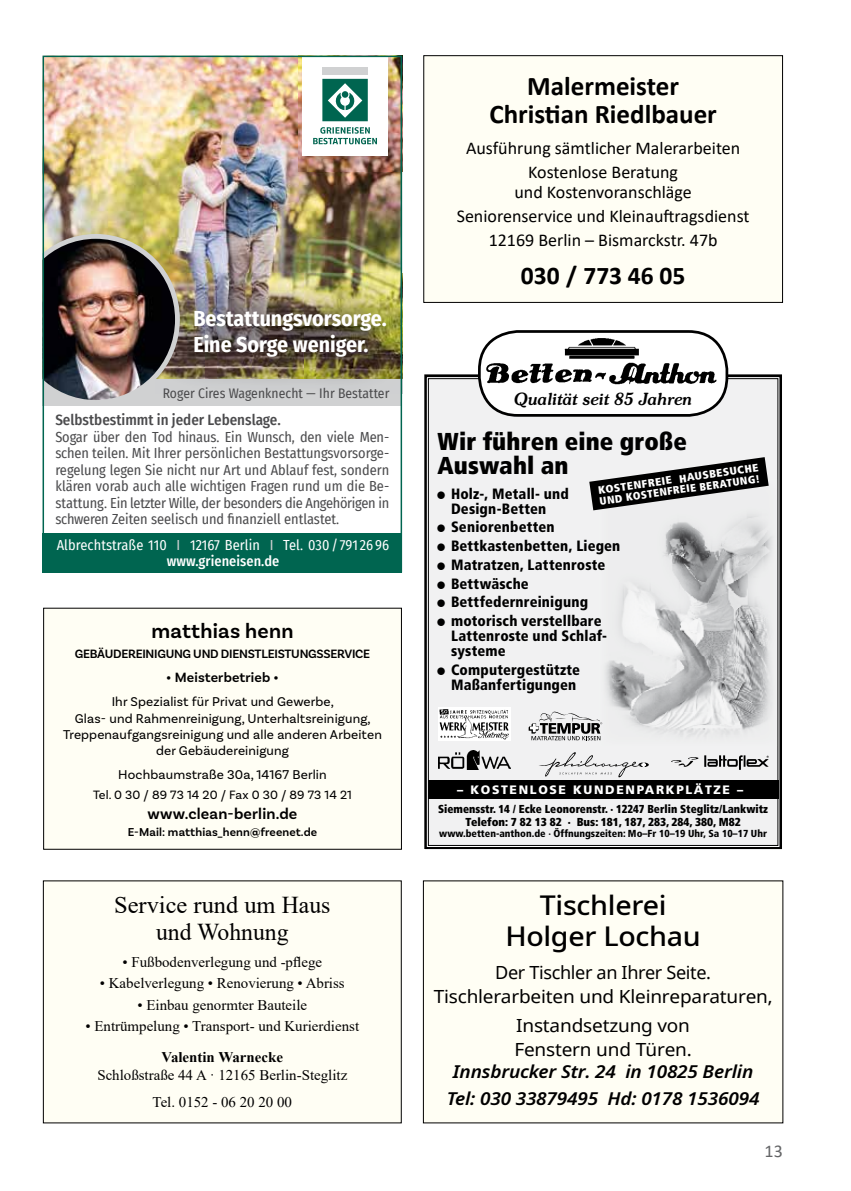
<style>
.page{position:relative;width:851px;height:1191px;background:#fff}
.page>*{position:absolute;margin:0;border:0;box-sizing:border-box;transform-origin:0 0}
.t1{font:500 27.15px/31.7px "Noto Sans";letter-spacing:-.01em;color:#000;text-align:center;scale:1.05 1}
.t2{font:700 27px/27.9px "Calibri";color:#000;text-align:center}
.t3{font:700 25.5px "Calibri";color:#000}
.t4{font:900 condensed 24.45px/24.5px "Frutiger";letter-spacing:.005em;color:#000}
.t5{font:24.15px/26.8px "Times New Roman";color:#000;text-align:center}
.t6{font:700 21.75px/25.5px "Fira Sans Condensed";color:#fff}
.t7{font:600 21.45px "Basic Sans";letter-spacing:.01em;color:#000}
.t8{font:18.15px/24.2px "Noto Sans";letter-spacing:-.01em;color:#000;text-align:center}
.t9{font:italic 600 18.15px/26.8px "Noto Sans";letter-spacing:-.01em;color:#000;text-align:center;scale:1.05 1}
.t10{font:18.15px/24.2px "Noto Sans";letter-spacing:-.01em;color:#000;scale:1.05 1}
.t11{font:18px/23.9px "Calibri";color:#000;text-align:center}
.t12{font:18px "Calibri";color:#646567}
.t13{font:17.7px "Sou Med Ita";letter-spacing:.015em;color:#000}
.t14{font:600 16.05px "Basic Sans";letter-spacing:.01em;color:#000}
.t15{font:900 condensed 15px/18.8px "Frutiger";letter-spacing:.01em;color:#000}
.t16{font:500 15px "Fira Sans Condensed";color:#4b4b4d}
.t17{font:14.7px/26.8px "Times New Roman";color:#000;text-align:center}
.t18{font:700 14.7px "Times New Roman";color:#000}
.t19{font:14.25px/16.5px "Fira Sans Condensed";color:#4b4b4d;text-align:justify}
.t20{font:14.25px/16.5px "Fira Sans Condensed";letter-spacing:.005em;color:#fff;text-align:center}
.t21{font:600 14.1px "Basic Sans";letter-spacing:.01em;color:#000}
.t22{font:13.5px "Fira Sans Condensed";letter-spacing:.005em;color:#4b4b4d}
.t23{font:13.35px/16px "Basic Sans";letter-spacing:.01em;color:#000;text-align:center}
.t24{font:600 12.75px "Basic Sans";letter-spacing:-.02em;color:#000}
.t25{font:12.75px "Basic Sans";letter-spacing:.01em;color:#000}
.t26{font:900 12.15px "Frutiger";letter-spacing:.135em;color:#fff}
.t27{font:600 12px "Basic Sans";letter-spacing:.01em;color:#000}
.t28{font:900 condensed 11.55px/12.9px "Frutiger";color:#000;text-align:center;scale:.95 1}
.t29{font:900 condensed 10.8px/10.8px "Frutiger";color:#fff;scale:1.05 1}
.t30{font:900 condensed 10.2px "Frutiger";color:#000}
.s1{color:#d0d1d2}
.s2{font-weight:500}
.s3{font-family:"Spe Num Mat";font-weight:400;font-stretch:normal;font-size:10.8px}
</style>
<div class="page">
<div style="left:44px;top:608px;width:357px;height:241px;background:#fffef4"></div>
<div style="left:43px;top:608px;width:359px;height:241px;border:1px solid #000"></div>
<div style="left:430px;top:380px;width:346px;height:464px;background:#f1f1f2"></div>
<img style="left:599px;top:479px;width:177px;height:267px">
<img style="left:437px;top:707px;width:73px;height:33px">
<img style="left:438px;top:751px;width:72px;height:18px">
<svg style="left:671px;top:755px;width:97px;height:15px"></svg>
<svg style="left:528px;top:711px;width:74px;height:29px"></svg>
<div style="left:638px;top:762px;width:10px;height:5px;background:#000;border-radius:50%"></div>
<svg style="left:538px;top:752px;width:108px;height:25px"></svg>
<div style="left:424px;top:374px;width:358px;height:475px;border:3px solid #000"></div>
<div style="left:479px;top:331px;width:247px;height:84px;background:#fff;border-radius:38px"></div>
<div style="left:478px;top:330px;width:250px;height:87px;border:3px solid #000;border-radius:38px"></div>
<img style="left:478px;top:335px;width:249px;height:52px">
<div style="left:428px;top:780px;width:350px;height:18px;background:#000"></div>
<svg style="left:589px;top:457px;width:179px;height:53px"></svg>
<div style="left:43px;top:881px;width:358px;height:241px;background:#fffef4"></div>
<div style="left:423px;top:881px;width:359px;height:241px;background:#fffef4"></div>
<img style="left:46px;top:59px;width:353px;height:214px">
<div style="left:43px;top:379px;width:359px;height:26px;background:#d0d1d2"></div>
<div style="left:43px;top:532px;width:359px;height:40px;background:#006550"></div>
<img style="left:299px;top:59px;width:100px;height:112px">
<div style="left:302px;top:56px;width:86px;height:99px;background:#fff"></div>
<svg style="left:322px;top:79px;width:46px;height:42px"></svg>
<div style="left:342px;top:91px;width:6px;height:7px;background:#006550;border-radius:50%"></div>
<div style="left:322px;top:67px;width:46px;height:8px;background:#d0d1d2"></div>
<svg style="left:313px;top:127px;width:64px;height:17px"></svg>
<img style="left:180px;top:273px;width:219px;height:108px">
<img style="left:46px;top:234px;width:134px;height:166px">
<div style="left:43px;top:56px;width:359px;height:516px;border:2px solid #006550"></div>
<div style="left:423px;top:56px;width:359px;height:246px;background:#fffef4"></div>
<div style="left:423px;top:55px;width:359px;height:248px;border:1px solid #000"></div>
<h3 class="t6" style="left:193px;top:304px;width:195px">Bestattungsvorsorge.<br>Eine Sorge weniger.</h3>
<p class="t22" style="left:163px;top:383px;width:228px">Roger Cires Wagenknecht — Ihr Bestatter</p>
<p class="t16" style="left:55px;top:408px;width:227px">Selbstbestimmt in jeder Lebenslage.</p>
<p class="t19" style="left:55px;top:428px;width:335px">Sogar über den Tod hinaus. Ein Wunsch, den viele Men&shy;schen teilen. Mit Ihrer persönlichen Bestattungsvorsorge&shy;regelung legen Sie nicht nur Art und Ablauf fest, sondern klären vorab auch alle wichtigen Fragen rund um die Be&shy;stattung. Ein letzter Wille, der besonders die Angehörigen in schweren Zeiten seelisch und finanziell entlastet.</p>
<p class="t20" style="left:57px;top:536px;width:334px">Albrechtstraße 110 <span class="s1">I</span> 12167 Berlin <span class="s1">I</span> Tel. 030 / 791 26 96 <span class="s2">www.grieneisen.de</span></p>
<h3 class="t7" style="left:152px;top:618px;width:143px">matthias henn</h3>
<p class="t24" style="left:75px;top:646px;width:297px">GEBÄUDEREINIGUNG UND DIENSTLEISTUNGSSERVICE</p>
<p class="t21" style="left:166px;top:669px;width:114px">• Meisterbetrieb •</p>
<p class="t23" style="left:63px;top:694px;width:320px">Ihr Spezialist für Privat und Gewerbe,<br>Glas- und Rahmenreinigung, Unterhaltsreinigung, Treppenaufgangsreinigung und alle anderen Arbeiten der Gebäudereinigung</p>
<p class="t23" style="left:118px;top:766px;width:210px">Hochbaumstraße 30a, 14167 Berlin</p>
<p class="t25" style="left:93px;top:787px;width:260px">Tel. 0 30 / 89 73 14 20 / Fax 0 30 / 89 73 14 21</p>
<p class="t14" style="left:148px;top:804px;width:151px">www.clean-berlin.de</p>
<p class="t27" style="left:128px;top:824px;width:191px">E-Mail: matthias_henn@freenet.de</p>
<h3 class="t5" style="left:114px;top:891px;width:218px">Service rund um Haus und Wohnung</h3>
<p class="t17" style="left:122px;top:948px;width:201px">• Fußbodenverlegung und -pflege</p>
<p class="t17" style="left:100px;top:969px;width:246px">• Kabelverlegung • Renovierung • Abriss</p>
<p class="t17" style="left:137px;top:990px;width:171px">• Einbau genormter Bauteile</p>
<p class="t17" style="left:85px;top:1012px;width:275px">• Entrümpelung • Transport- und Kurierdienst</p>
<p class="t18" style="left:161px;top:1046px;width:123px">Valentin Warnecke</p>
<p class="t17" style="left:97px;top:1061px;width:251px">Schloßstraße 44 A · 12165 Berlin-Steglitz<br>Tel. 0152 - 06 20 20 00</p>
<h2 class="t2" style="left:489px;top:71px;width:229px">Malermeister<br>Christian Riedlbauer</h2>
<p class="t11" style="left:466px;top:136px;width:276px">Ausführung sämtlicher Malerarbeiten<br>Kostenlose Beratung</p>
<p class="t11" style="left:456px;top:180px;width:294px">und Kostenvoranschläge<br>Seniorenservice und Kleinauftragsdienst<br>12169 Berlin – Bismarckstr. 47b</p>
<h3 class="t3" style="left:521px;top:257px;width:166px">030 / 773 46 05</h3>
<p class="t13" style="left:514px;top:389px;width:179px">Qualität seit 85 Jahren</p>
<h3 class="t4" style="left:437px;top:429px;width:251px">Wir führen eine große<br>Auswahl an</h3>
<p class="t15" style="left:451px;top:486px;width:119px;line-height:15px;text-indent:-13px"><span class="s3">X</span> Holz-, Metall- und<br>Design-Betten</p>
<p class="t15" style="left:437px;top:517px;width:184px"><span class="s3">X</span> Seniorenbetten<br><span class="s3">X</span> Bettkastenbetten, Liegen<br><span class="s3">X</span> Matratzen, Lattenroste<br><span class="s3">X</span> Bettwäsche<br><span class="s3">X</span> Bettfedernreinigung<br><span class="s3">X</span> motorisch verstellbare</p>
<p class="t15" style="left:451px;top:628px;width:157px;line-height:15px">Lattenroste und Schlaf&shy;systeme</p>
<p class="t15" style="left:437px;top:662px;width:144px;line-height:15px;text-align:right"><span class="s3">X</span> Computergestützte<br>Maßanfertigungen</p>
<p class="t29" style="left:597px;top:485px;width:155px;rotate:-8deg">KOSTENFREIE HAUSBE SUCHE<br>UND KOSTENFREIE BERATUNG!</p>
<p class="t26" style="left:457px;top:782px;width:287px">– KOSTENLOSE KUNDENPARKPLÄTZE –</p>
<p class="t28" style="left:438px;top:802px;width:349px">Siemensstr. 14 / Ecke Leonorenstr. · 12247 Berlin Steglitz/Lankwitz<br>Telefon: 7 82 13 82 · Bus: 181, 187, 283, 284, 380, M82</p>
<p class="t30" style="left:439px;top:827px;width:329px">www.betten-anthon.de · Öffnungszeiten: Mo–Fr 10–19 Uhr, Sa 10–17 Uhr</p>
<h1 class="t1" style="left:505px;top:889px;width:188px">Tischlerei<br>Holger Lochau</h1>
<p class="t8" style="left:433px;top:961px;width:340px">Der Tischler an Ihrer Seite.<br>Tischlerarbeiten und Kleinreparaturen,</p>
<p class="t10" style="left:514px;top:1013px;width:170px">Instandsetzung von<br>Fenstern und Türen.</p>
<p class="t9" style="left:446px;top:1058px;width:299px">Innsbrucker Str. 24 in 10825 Berlin<br>Tel: 030 33879495 Hd: 0178 1536094</p>
<p class="t12" style="left:764px;top:1138px;width:20px">13</p>
</div>
